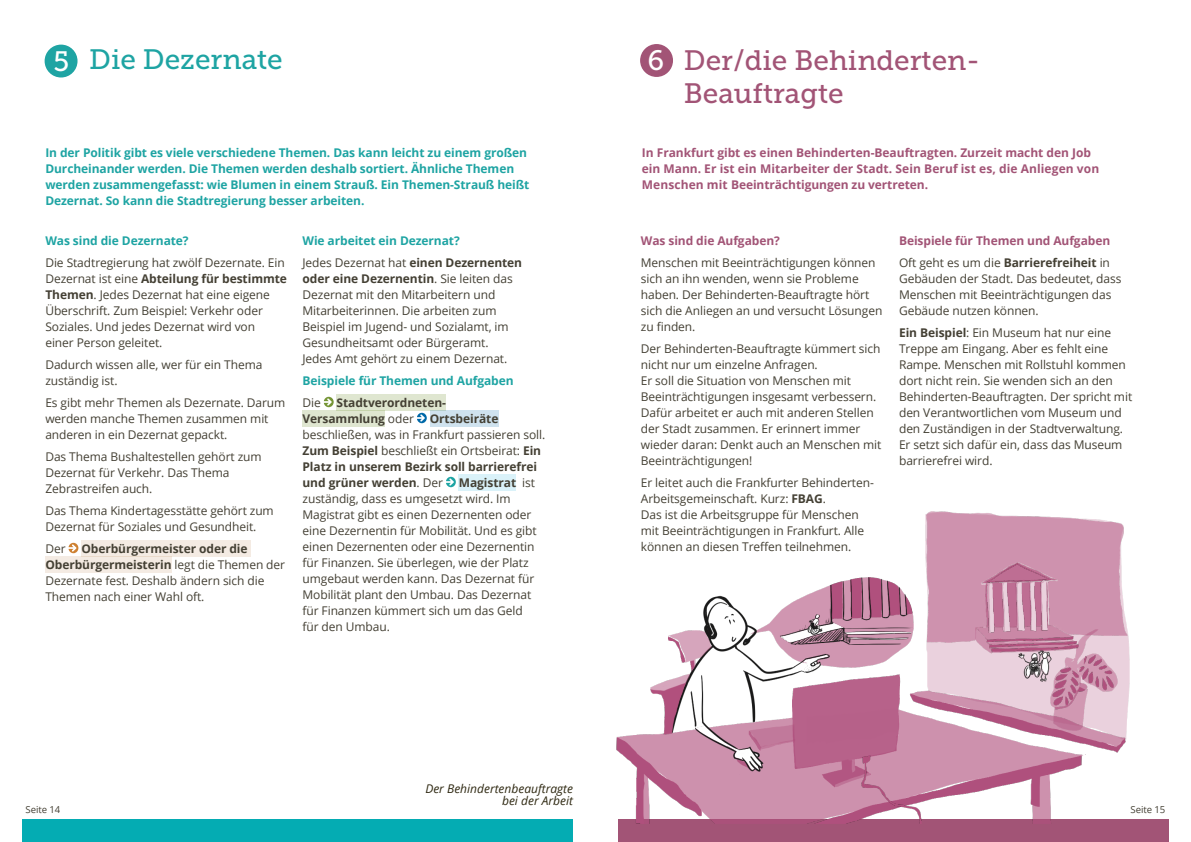
<style>
.page{position:relative;width:1191px;height:842px;background:#fff}
.page>*{position:absolute;margin:0;border:0;box-sizing:border-box;transform-origin:0 0}
.t1{font:28px/33px "Museo Slab 500";color:#a25476}
.t2{font:28px "Museo Slab 500";color:#1ea4a3}
.t3{font:28px "Museo Slab 500";color:#fff}
.t4{font:12px/16px "Open Sans";letter-spacing:-.005em;color:#444034}
.t5{font:700 12px/16px "Open Sans";letter-spacing:-.005em;color:#1ea4a3}
.t6{font:700 12px/16px "Open Sans";letter-spacing:-.005em;color:#a25476}
.t7{font:700 12px/16px "Open Sans";letter-spacing:-.005em;color:#444034}
.t8{font:italic 12px/12px "Open Sans";color:#2f2912;text-align:right}
.t9{font:9.6px "Open Sans";letter-spacing:-.005em;color:#444034}
.s1{font-weight:700}
.s2{font-weight:400}
</style>
<div class="page">
<div style="left:23px;top:819px;width:550px;height:23px;background:#04acb3"></div>
<div style="left:618px;top:819px;width:550px;height:23px;background:#a25476"></div>
<img style="left:617px;top:642px;width:508px;height:181px">
<img style="left:739px;top:756px;width:182px;height:67px">
<img style="left:670px;top:578px;width:242px;height:194px">
<img style="left:1019px;top:652px;width:32px;height:29px">
<img style="left:650px;top:630px;width:61px;height:104px">
<img style="left:976px;top:652px;width:16px;height:1px">
<img style="left:976px;top:642px;width:11px;height:10px">
<img style="left:987px;top:642px;width:91px;height:10px">
<img style="left:926px;top:512px;width:201px;height:130px">
<img style="left:987px;top:580px;width:62px;height:53px">
<img style="left:987px;top:581px;width:59px;height:52px">
<div style="left:81px;top:540px;width:170px;height:17px;background:#f4ebe3"></div>
<div style="left:45px;top:556px;width:126px;height:17px;background:#f4ebe3"></div>
<svg style="left:69px;top:543px;width:9px;height:10px"></svg>
<div style="left:337px;top:394px;width:109px;height:17px;background:#dfe6d0"></div>
<div style="left:302px;top:410px;width:83px;height:17px;background:#dfe6d0"></div>
<div style="left:430px;top:410px;width:68px;height:17px;background:#cfe2ee"></div>
<div style="left:459px;top:474px;width:57px;height:17px;background:#daf2f9"></div>
<svg style="left:417px;top:413px;width:10px;height:10px"></svg>
<svg style="left:324px;top:397px;width:10px;height:10px"></svg>
<svg style="left:446px;top:477px;width:10px;height:10px"></svg>
<div style="left:45px;top:45px;width:32px;height:32px;background:#1ea4a3;border:2px solid #1ea4a3;border-radius:50%"></div>
<div style="left:640px;top:44px;width:33px;height:33px;background:#a25476;border:2px solid #a25476;border-radius:50%"></div>
<h1 class="t2" style="left:89px;top:48px;width:195px">Die Dezernate</h1>
<h1 class="t1" style="left:684px;top:46px;width:297px">Der/die Behinderten-<br>Beauftragte</h1>
<p class="t6" style="left:642px;top:145px;width:459px">In Frankfurt gibt es einen Behinderten-Beauftragten. Zurzeit macht den Job ein Mann. Er ist ein Mitarbeiter der Stadt. Sein Beruf ist es, die Anliegen von<br>Menschen mit Beeinträchtigungen zu vertreten.</p>
<h1 class="t3" style="left:53px;top:50px;width:17px">5</h1>
<h1 class="t3" style="left:647px;top:49px;width:18px">6</h1>
<p class="t5" style="left:45px;top:145px;width:485px">In der Politik gibt es viele verschiedene Themen. Das kann leicht zu einem großen Durcheinander werden. Die Themen werden deshalb sortiert. Ähnliche Themen werden zusammengefasst: wie Blumen in einem Strauß. Ein Themen-Strauß heißt Dezernat. So kann die Stadtregierung besser arbeiten.</p>
<h2 class="t5" style="left:45px;top:234px;width:145px">Was sind die Dezernate?</h2>
<p class="t4" style="left:45px;top:256px;width:243px">Die Stadtregierung hat zwölf Dezernate. Ein Dezernat ist eine <span class="s1">Abteilung für bestimmte Themen</span>. Jedes Dezernat hat eine eigene Überschrift. Zum Beispiel: Verkehr oder Soziales. Und jedes Dezernat wird von<br>einer Person geleitet.</p>
<p class="t4" style="left:45px;top:358px;width:219px">Dadurch wissen alle, wer für ein Thema zuständig ist.</p>
<p class="t4" style="left:45px;top:396px;width:241px">Es gibt mehr Themen als Dezernate. Darum werden manche Themen zusammen mit anderen in ein Dezernat gepackt.</p>
<p class="t4" style="left:45px;top:450px;width:218px">Das Thema Bushaltestellen gehört zum<br>Dezernat für Verkehr. Das Thema<br>Zebrastreifen auch.</p>
<p class="t4" style="left:45px;top:504px;width:230px">Das Thema Kindertagesstätte gehört zum<br>Dezernat für Soziales und Gesundheit.</p>
<p class="t4" style="left:45px;top:542px;width:22px">Der</p>
<h2 class="t6" style="left:641px;top:234px;width:140px">Was sind die Aufgaben?</h2>
<p class="t4" style="left:641px;top:256px;width:243px">Menschen mit Beeinträchtigungen können sich an ihn wenden, wenn sie Probleme haben. Der Behinderten-Beauftragte hört sich die Anliegen an und versucht Lösungen zu finden.</p>
<p class="t4" style="left:641px;top:342px;width:242px">Der Behinderten-Beauftragte kümmert sich nicht nur um einzelne Anfragen.<br>Er soll die Situation von Menschen mit Beeinträchtigungen insgesamt verbessern.<br>Dafür arbeitet er auch mit anderen Stellen der Stadt zusammen. Er erinnert immer wieder daran: Denkt auch an Menschen mit Beeinträchtigungen!</p>
<p class="t4" style="left:641px;top:476px;width:234px">Er leitet auch die Frankfurter Behinderten-Arbeitsgemeinschaft. Kurz: <span class="s1">FBAG</span>.<br>Das ist die Arbeitsgruppe für Menschen mit Beeinträchtigungen in Frankfurt. Alle können an diesen Treffen teilnehmen.</p>
<h2 class="t5" style="left:302px;top:234px;width:159px">Wie arbeitet ein Dezernat?</h2>
<p class="t4" style="left:302px;top:256px;width:221px">Jedes Dezernat hat <span class="s1">einen Dezernenten oder eine Dezernentin</span>. Sie leiten das Dezernat mit den Mitarbeitern und Mitarbeiterinnen. Die arbeiten zum Beispiel im Jugend- und Sozialamt, im Gesundheitsamt oder Bürgeramt.<br>Jedes Amt gehört zu einem Dezernat.</p>
<h2 class="t5" style="left:302px;top:374px;width:213px">Beispiele für Themen und Aufgaben</h2>
<p class="t4" style="left:302px;top:396px;width:20px">Die</p>
<h2 class="t6" style="left:899px;top:234px;width:213px">Beispiele für Themen und Aufgaben</h2>
<p class="t4" style="left:899px;top:256px;width:224px">Oft geht es um die <span class="s1">Barrierefreiheit</span> in Gebäuden der Stadt. Das bedeutet, dass Menschen mit Beeinträchtigungen das Gebäude nutzen können.</p>
<p class="t4" style="left:899px;top:326px;width:235px"><span class="s1">Ein Beispiel</span>: Ein Museum hat nur eine Treppe am Eingang. Aber es fehlt eine Rampe. Menschen mit Rollstuhl kommen dort nicht rein. Sie wenden sich an den Behinderten-Beauftragten. Der spricht mit den Verantwortlichen vom Museum und den Zuständigen in der Stadtverwaltung.<br>Er setzt sich dafür ein, dass das Museum barrierefrei wird.</p>
<p class="t7" style="left:302px;top:396px;width:145px;text-indent:34px">Stadtverordneten-<br>Versammlung <span class="s2">oder</span></p>
<p class="t7" style="left:302px;top:412px;width:244px;text-indent:127px">Ortsbeiräte <span class="s2">beschließen, was in Frankfurt passieren soll.<br></span>Zum Beispiel <span class="s2">beschließt ein Ortsbeirat:</span> Ein Platz in unserem Bezirk soll barrierefrei und grüner werden<span class="s2">. Der</span></p>
<p class="t4" style="left:302px;top:476px;width:236px;text-indent:156px"><span class="s1">Magistrat</span> ist zuständig, dass es umgesetzt wird. Im Magistrat gibt es einen Dezernenten oder eine Dezernentin für Mobilität. Und es gibt einen Dezernenten oder eine Dezernentin für Finanzen. Sie überlegen, wie der Platz umgebaut werden kann. Das Dezernat für Mobilität plant den Umbau. Das Dezernat für Finanzen kümmert sich um das Geld für den Umbau.</p>
<p class="t4" style="left:45px;top:542px;width:241px;text-indent:36px"><span class="s1">Oberbürgermeister oder die Oberbürgermeisterin</span> legt die Themen der Dezernate fest. Deshalb ändern sich die Themen nach einer Wahl oft.</p>
<p class="t9" style="left:26px;top:806px;width:36px">Seite 14</p>
<p class="t8" style="left:425px;top:783px;width:149px">Der Behindertenbeauftragte bei der Arbeit</p>
<p class="t9" style="left:1130px;top:806px;width:36px">Seite 15</p>
</div>
